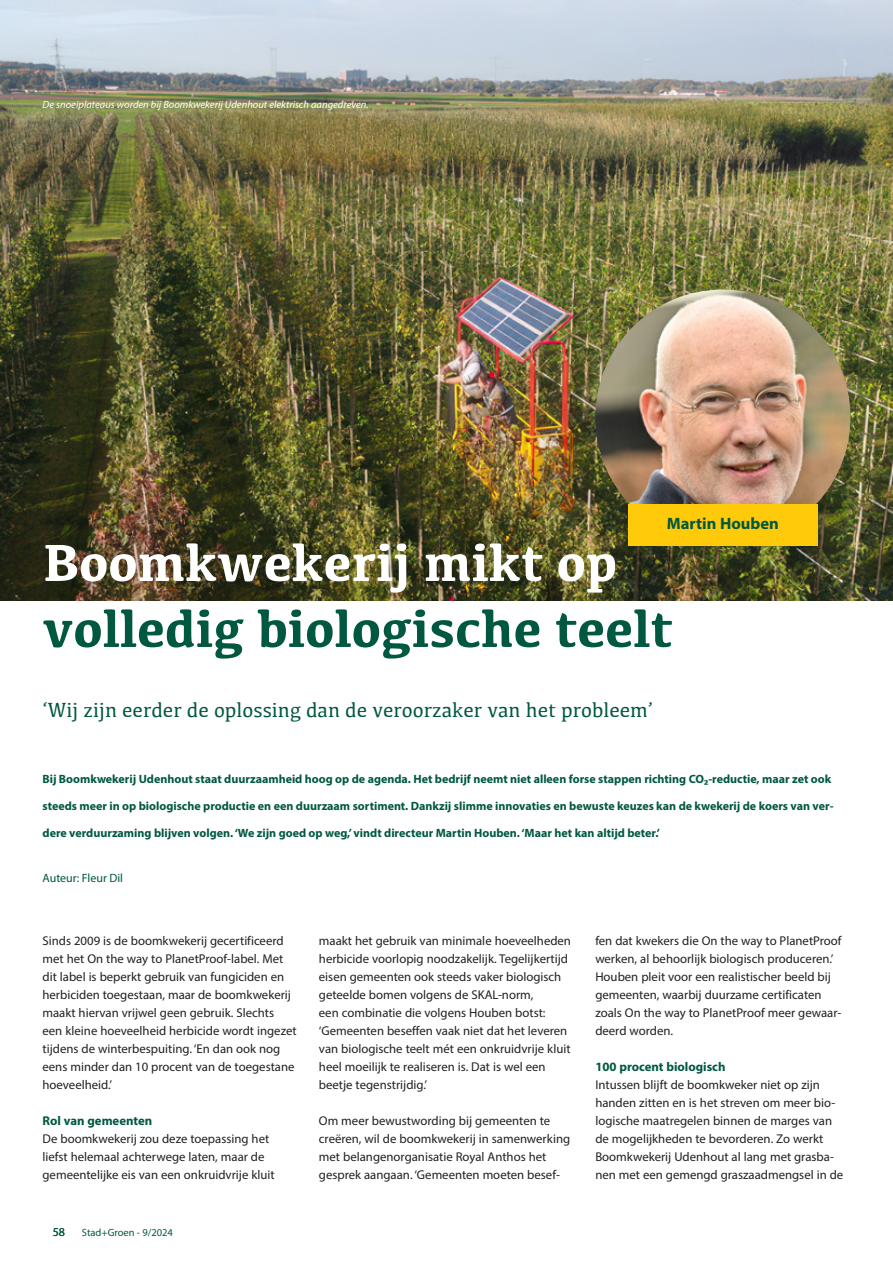
<style>
.page{position:relative;width:893px;height:1263px;background:#fff}
.page>*{position:absolute;margin:0;border:0;box-sizing:border-box;transform-origin:0 0}
.t1{font:700 54px "Kefa";color:#005840}
.t2{font:700 54px "Kefa";color:#fff}
.t3{font:21px "Kefa";color:#005840}
.t4{font:700 16.5px "Myriad Pro";color:#005840}
.t5{font:12.75px/18px "Myriad Pro";color:#231f20}
.t6{font:700 12.75px "Myriad Pro";color:#005840}
.t7{font:700 12px "Myriad Pro";color:#005840}
.t8{font:12px "Myriad Pro";color:#005840}
.t9{font:italic 10.5px "Myriad Pro";color:#fff}
.t10{font:10.5px "Myriad Pro";color:#005840}
</style>
<div class="page">
<img style="left:0;top:0;width:893px;height:600px">
<img style="left:595px;top:289px;width:255px;height:245px">
<div style="left:628px;top:504px;width:189px;height:41px;background:#feca0a"></div>
<p class="t9" style="left:43px;top:98px;width:328px">De snoeiplateaus worden bij Boomkwekerij Udenhout elektrisch aangedreven.</p>
<p class="t4" style="left:667px;top:513px;width:114px">Martin Houben</p>
<h1 class="t2" style="left:43px;top:527px;width:576px">Boomkwekerij mikt op</h1>
<h1 class="t1" style="left:43px;top:593px;width:631px">volledig biologische teelt</h1>
<h2 class="t3" style="left:43px;top:695px;width:612px">‘Wij zijn eerder de oplossing dan de veroorzaker van het probleem’</h2>
<p class="t7" style="left:43px;top:771px;width:790px">Bij Boomkwekerij Udenhout staat duurzaamheid hoog op de agenda. Het bedrijf neemt niet alleen forse stappen richting CO₂-reductie, maar zet ook</p>
<p class="t7" style="left:43px;top:798px;width:792px">steeds meer in op biologische productie en een duurzaam sortiment. Dankzij slimme innovaties en bewuste keuzes kan de kwekerij de koers van ver-</p>
<p class="t7" style="left:43px;top:825px;width:619px">dere verduurzaming blijven volgen. ‘We zijn goed op weg,’ vindt directeur Martin Houben. ‘Maar het kan altijd beter.’</p>
<p class="t8" style="left:43px;top:871px;width:82px">Auteur: Fleur Dil</p>
<p class="t5" style="left:43px;top:932px;width:256px">Sinds 2009 is de boomkwekerij gecertificeerd met het On the way to PlanetProof-label. Met dit label is beperkt gebruik van fungiciden en herbiciden toegestaan, maar de boomkwekerij maakt hiervan vrijwel geen gebruik. Slechts een kleine hoeveelheid herbicide wordt ingezet tijdens de winterbespuiting. ‘En dan ook nog eens minder dan 10 procent van de toegestane hoeveelheid.’</p>
<p class="t6" style="left:43px;top:1112px;width:111px">Rol van gemeenten</p>
<p class="t5" style="left:43px;top:1130px;width:234px">De boomkwekerij zou deze toepassing het liefst helemaal achterwege laten, maar de gemeentelijke eis van een onkruidvrije kluit</p>
<p class="t8" style="left:53px;top:1224px;width:14px">58</p>
<p class="t10" style="left:82px;top:1226px;width:93px">Stad+Groen - 9/2024</p>
<p class="t5" style="left:319px;top:932px;width:254px">maakt het gebruik van minimale hoeveelheden herbicide voorlopig noodzakelijk. Tegelijkertijd eisen gemeenten ook steeds vaker biologisch geteelde bomen volgens de SKAL-norm,<br>een combinatie die volgens Houben botst: ‘Gemeenten beseffen vaak niet dat het leveren van biologische teelt mét een onkruidvrije kluit heel moeilijk te realiseren is. Dat is wel een beetje tegenstrijdig.’</p>
<p class="t5" style="left:319px;top:1112px;width:253px">Om meer bewustwording bij gemeenten te creëren, wil de boomkwekerij in samenwerking met belangenorganisatie Royal Anthos het gesprek aangaan. ‘Gemeenten moeten besef-</p>
<p class="t5" style="left:595px;top:932px;width:248px">fen dat kwekers die On the way to PlanetProof werken, al behoorlijk biologisch produceren.’ Houben pleit voor een realistischer beeld bij gemeenten, waarbij duurzame certificaten zoals On the way to PlanetProof meer gewaar&shy;deerd worden.</p>
<p class="t6" style="left:595px;top:1058px;width:132px">100 procent biologisch</p>
<p class="t5" style="left:595px;top:1076px;width:249px">Intussen blijft de boomkweker niet op zijn handen zitten en is het streven om meer bio&shy;logische maatregelen binnen de marges van de mogelijkheden te bevorderen. Zo werkt Boomkwekerij Udenhout al lang met grasba&shy;nen met een gemengd graszaadmengsel in de</p>
</div>
